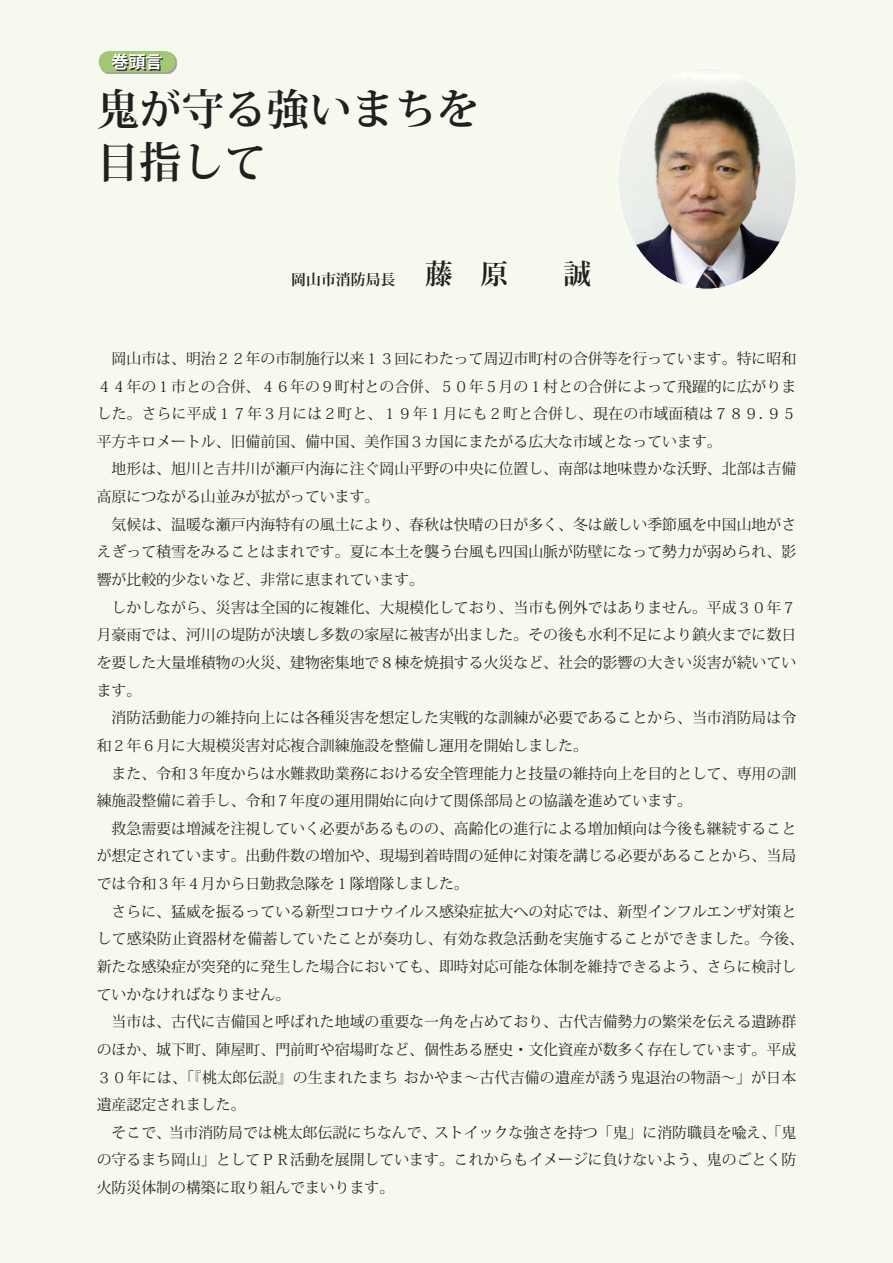
<style>
.page{position:relative;width:893px;height:1263px;background:#f6faee}
.page>*{position:absolute;margin:0;border:0;box-sizing:border-box;transform-origin:0 0}
.t1{font:700 42.45px/53.1px "Koz Min Pr 6 N";color:#231f20}
.t2{font:700 16.95px "Koz Go Pro";color:#fff}
.t3{font:14.85px/27.6px "Koz Min Pro";color:#231f20}
.t4{font:700 14.85px "Koz Min Pro";color:#231f20}
.s1{font-size:27.6px}
</style>
<div class="page">
<img style="left:619px;top:68px;width:177px;height:221px">
<div style="left:100px;top:52px;width:77px;height:22px;background:#231f20;opacity:.4"></div>
<div style="left:99px;top:51px;width:76px;height:21px;background:#a2c875;border-radius:11px"></div>
<svg style="left:113px;top:55px;width:50px;height:16px"></svg>
<p class="t2" style="left:111px;top:51px;width:53px">巻頭言</p>
<h1 class="t1" style="left:97px;top:83px;width:384px">鬼が守る強いまちを目指して</h1>
<p class="t4" style="left:291px;top:269px;width:301px">岡山市消防局長 <span class="s1">藤 原　 誠</span></p>
<p class="t3" style="left:97px;top:344px;width:709px">　岡山市は、明治２２年の市制施行以来１３回にわたって周辺市町村の合併等を行っています。特に昭和４４年の１市との合併、４６年の９町村との合併、５０年５月の１村との合併によって飛躍的に広がりました。さらに平成１７年３月には２町と、１９年１月にも２町と合併し、現在の市域面積は７８９．９５平方キロメートル、旧備前国、備中国、美作国３カ国にまたがる広大な市域となっています。<br>　地形は、旭川と吉井川が瀬戸内海に注ぐ岡山平野の中央に位置し、南部は地味豊かな沃野、北部は吉備高原につながる山並みが拡がっています。<br>　気候は、温暖な瀬戸内海特有の風土により、春秋は快晴の日が多く、冬は厳しい季節風を中国山地がさえぎって積雪をみることはまれです。夏に本土を襲う台風も四国山脈が防壁になって勢力が弱められ、影響が比較的少ないなど、非常に恵まれています。<br>　しかしながら、災害は全国的に複雑化、大規模化しており、当市も例外ではありません。平成３０年７月豪雨では、河川の堤防が決壊し多数の家屋に被害が出ました。その後も水利不足により鎮火までに数日を要した大量堆積物の火災、建物密集地で８棟を焼損する火災など、社会的影響の大きい災害が続いています。<br>　消防活動能力の維持向上には各種災害を想定した実戦的な訓練が必要であることから、当市消防局は令和２年６月に大規模災害対応複合訓練施設を整備し運用を開始しました。<br>　また、令和３年度からは水難救助業務における安全管理能力と技量の維持向上を目的として、専用の訓練施設整備に着手し、令和７年度の運用開始に向けて関係部局との協議を進めています。<br>　救急需要は増減を注視していく必要があるものの、高齢化の進行による増加傾向は今後も継続することが想定されています。出動件数の増加や、現場到着時間の延伸に対策を講じる必要があることから、当局では令和３年４月から日勤救急隊を１隊増隊しました。<br>　さらに、猛威を振るっている新型コロナウイルス感染症拡大への対応では、新型インフルエンザ対策として感染防止資器材を備蓄していたことが奏功し、有効な救急活動を実施することができました。今後、新たな感染症が突発的に発生した場合においても、即時対応可能な体制を維持できるよう、さらに検討していかなければなりません。<br>　当市は、古代に吉備国と呼ばれた地域の重要な一角を占めており、古代吉備勢力の繁栄を伝える遺跡群のほか、城下町、陣屋町、門前町や宿場町など、個性ある歴史・文化資産が数多く存在しています。平成３０年には、「『桃太郎伝説』の生まれたまち おかやま～古代吉備の遺産が誘う鬼退治の物語～」が日本遺産認定されました。<br>　そこで、当市消防局では桃太郎伝説にちなんで、ストイックな強さを持つ「鬼」に消防職員を喩え、「鬼の守るまち岡山」としてＰＲ活動を展開しています。これからもイメージに負けないよう、鬼のごとく防火防災体制の構築に取り組んでまいります。</p>
</div>
